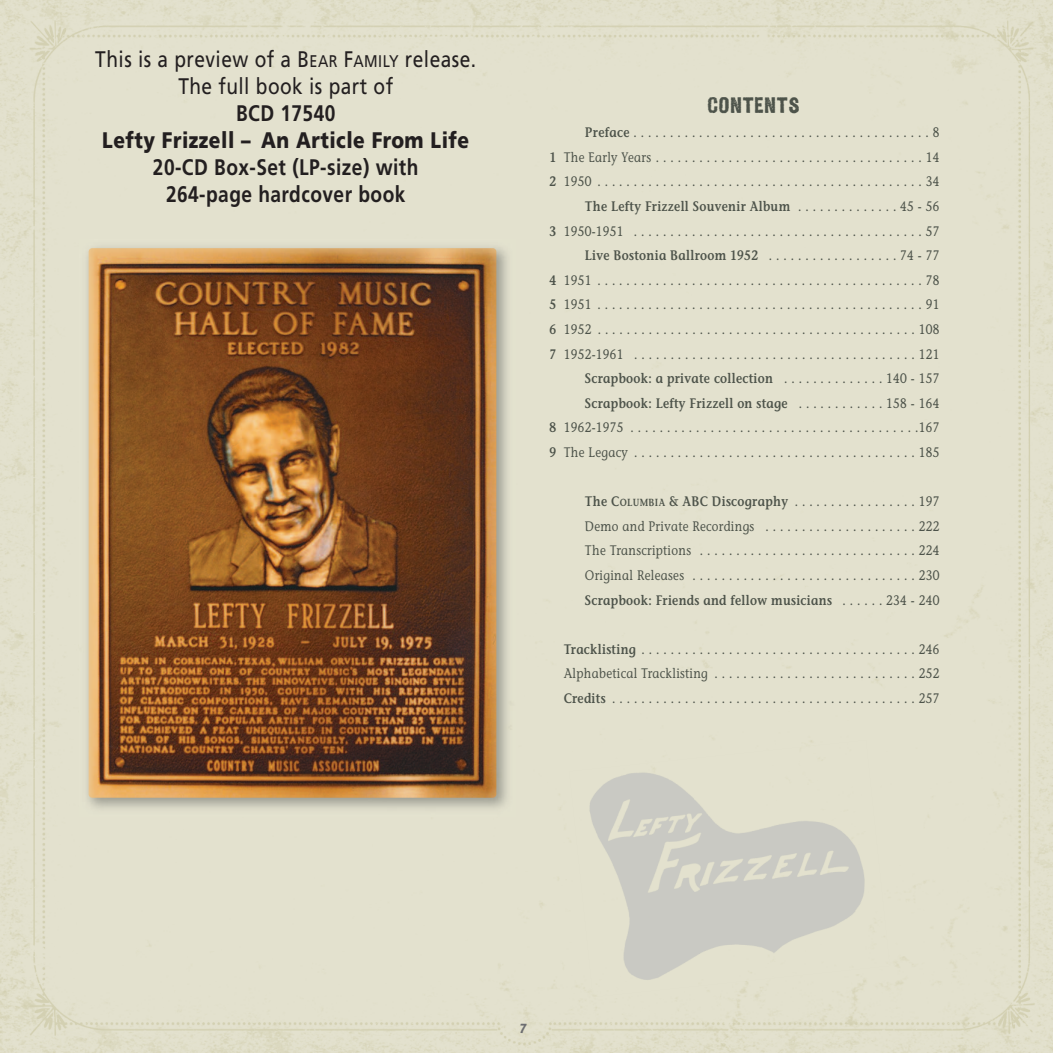
<style>
.page{position:relative;width:1053px;height:1053px;background:#fff}
.page>*{position:absolute;margin:0;border:0;box-sizing:border-box;transform-origin:0 0}
.t1{font:22.5px/27px "Frutiger";letter-spacing:.025em;color:#231f20;text-align:center;scale:.85 1}
.t2{font:700 22.5px/27px "Frutiger";letter-spacing:.025em;color:#231f20;text-align:center;scale:.85 1}
.t3{font:900 22.5px "Frutiger";letter-spacing:.025em;color:#231f20;scale:.85 1}
.t4{font:22.5px "Asphaltum WF";letter-spacing:.04em;color:#4d534a}
.t5{font:13.75px/24.6px "Stone Informal";letter-spacing:.025em;color:#4d534a;text-align:justify;scale:.85 1}
.t6{font:italic 13.75px "Block T";color:#6c6d70;scale:.9 1}
.s1{font-size:16.88px}
.s2{font-weight:600}
.s3{font-weight:600;font-size:10.25px}
</style>
<div class="page">
<div style="left:0;top:0;width:1052px;height:1052px;background:#e3e1ce"></div>
<img style="left:80px;top:239px;width:435px;height:577px">
<img style="left:89px;top:248px;width:407px;height:549px;border-radius:4px">
<img style="left:569px;top:740px;width:320px;height:256px">
<h1 class="t1" style="left:95px;top:47px;width:449px">This is a preview of a B<span class="s1">EAR</span> F<span class="s1">AMILY</span> release.<br>The full book is part of</h1>
<h1 class="t2" style="left:236px;top:101px;width:118px">BCD 17540</h1>
<h1 class="t3" style="left:102px;top:131px;width:433px">Lefty Frizzell – An Article From Life</h1>
<h1 class="t2" style="left:153px;top:155px;width:314px">20-CD Box-Set (LP-size) with<br>264-page hardcover book</h1>
<h1 class="t4" style="left:707px;top:92px;width:93px">CONTENTS</h1>
<p class="t5" style="left:549px;top:120px;width:460px;text-align:right"><span class="s2">Preface</span> . . . . . . . . . . . . . . . . . . . . . . . . . . . . . . . . . . . . . . . . . 8<br><span class="s2">1</span> The Early Years . . . . . . . . . . . . . . . . . . . . . . . . . . . . . . . . . . . . . 14<br><span class="s2">2</span> 1950 . . . . . . . . . . . . . . . . . . . . . . . . . . . . . . . . . . . . . . . . . . . . . 34<br><span class="s2">The Lefty Frizzell Souvenir Album</span> . . . . . . . . . . . . . . 45 - 56<br><span class="s2">3</span> 1950-1951 . . . . . . . . . . . . . . . . . . . . . . . . . . . . . . . . . . . . . . . . 57<br><span class="s2">Live Bostonia Ballroom 1952</span> . . . . . . . . . . . . . . . . . . 74 - 77<br><span class="s2">4</span> 1951 . . . . . . . . . . . . . . . . . . . . . . . . . . . . . . . . . . . . . . . . . . . . . 78<br><span class="s2">5</span> 1951 . . . . . . . . . . . . . . . . . . . . . . . . . . . . . . . . . . . . . . . . . . . . . 91<br><span class="s2">6</span> 1952 . . . . . . . . . . . . . . . . . . . . . . . . . . . . . . . . . . . . . . . . . . . . 108<br><span class="s2">7</span> 1952-1961 . . . . . . . . . . . . . . . . . . . . . . . . . . . . . . . . . . . . . . . 121<br><span class="s2">Scrapbook: a private collection</span> . . . . . . . . . . . . . . 140 - 157<br><span class="s2">Scrapbook: Lefty Frizzell on stage</span> . . . . . . . . . . . . 158 - 164<br><span class="s2">8</span> 1962-1975 . . . . . . . . . . . . . . . . . . . . . . . . . . . . . . . . . . . . . . . .167<br><span class="s2">9</span> The Legacy . . . . . . . . . . . . . . . . . . . . . . . . . . . . . . . . . . . . . . . 185</p>
<p class="t5" style="left:585px;top:489px;width:418px"><span class="s2">The C</span><span class="s3">OLUMBIA</span> <span class="s2">&amp; ABC Discography</span> . . . . . . . . . . . . . . . . . 197<br>Demo and Private Recordings . . . . . . . . . . . . . . . . . . . . . 222<br>The Transcriptions . . . . . . . . . . . . . . . . . . . . . . . . . . . . . . 224<br>Original Releases . . . . . . . . . . . . . . . . . . . . . . . . . . . . . . . 230<br><span class="s2">Scrapbook: Friends and fellow musicians</span> . . . . . . 234 - 240</p>
<p class="t5" style="left:563px;top:636px;width:443px"><span class="s2">Tracklisting</span> . . . . . . . . . . . . . . . . . . . . . . . . . . . . . . . . . . . . . . 246<br>Alphabetical Tracklisting . . . . . . . . . . . . . . . . . . . . . . . . . . . . 252<br><span class="s2">Credits</span> . . . . . . . . . . . . . . . . . . . . . . . . . . . . . . . . . . . . . . . . . . 257</p>
<p class="t6" style="left:519px;top:1019px;width:9px">7</p>
</div>
